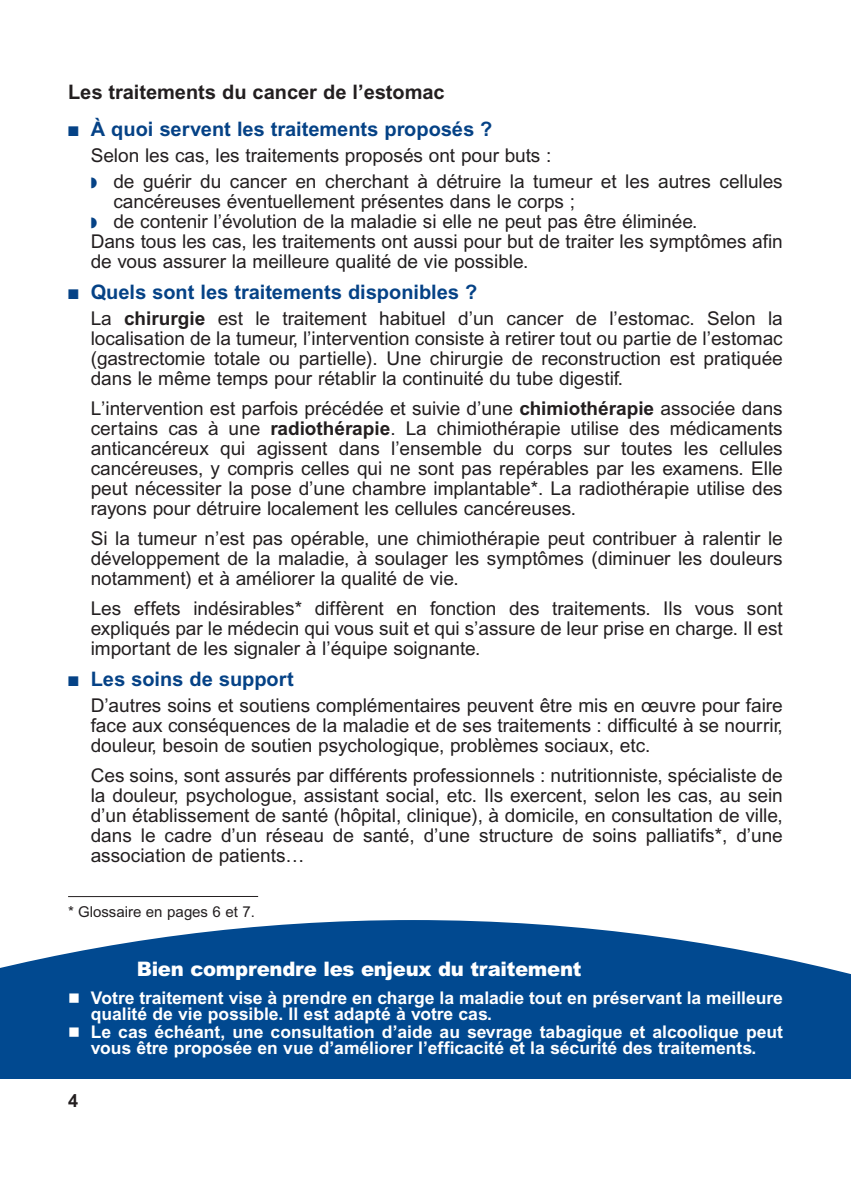
<style>
.page{position:relative;width:851px;height:1191px;background:#fff}
.page>*{position:absolute;margin:0;border:0;box-sizing:border-box;transform-origin:0 0}
.t1{font:700 20px "Arial";color:#054286}
.t2{font:900 20px "Arial";letter-spacing:-.015em;color:#fff}
.t3{font:700 20px "Arial";color:#231f20}
.t4{font:19px/20px "Arial";color:#231f20;text-align:justify}
.t5{font:700 18px "Arial";color:#231f20}
.t6{font:700 17.6px/16px "Arial";color:#fff}
.t7{font:15px "Arial";color:#231f20}
.s1{font-weight:700}
</style>
<div class="page">
<div style="left:0;top:1025px;width:850px;height:53px;background:#014990"></div>
<svg style="left:0;top:920px;width:850px;height:105px;fill:#014990"></svg>
<hr style="left:68px;top:896px;width:190px;height:1px;background:#231f20">
<p class="t3" style="left:68px;top:85px;width:378px">Les traitements du cancer de l’estomac</p>
<p class="t1" style="left:68px;top:122px;width:426px">■ À quoi servent les traitements proposés ?</p>
<p class="t4" style="left:113px;top:144px;width:670px;line-height:25.6px;text-indent:-23px">Selon les cas, les traitements proposés ont pour buts :<br>de guérir du cancer en cherchant à détruire la tumeur et les autres cellules</p>
<p class="t4" style="left:113px;top:193px;width:463px">cancéreuses éventuellement présentes dans le corps ;</p>
<p class="t4" style="left:113px;top:213px;width:585px">de contenir l’évolution de la maladie si elle ne peut pas être éliminée.</p>
<p class="t4" style="left:91px;top:233px;width:693px">Dans tous les cas, les traitements ont aussi pour but de traiter les symptômes afin</p>
<p class="t4" style="left:91px;top:253px;width:439px">de vous assurer la meilleure qualité de vie possible.</p>
<p class="t1" style="left:68px;top:285px;width:411px">■ Quels sont les traitements disponibles ?</p>
<p class="t4" style="left:91px;top:310px;width:693px">La <span class="s1">chirurgie</span> est le traitement habituel d’un cancer de l’estomac. Selon la localisation de la tumeur, l’intervention consiste à retirer tout ou partie de l’estomac (gastrectomie totale ou partielle). Une chirurgie de reconstruction est pratiquée dans le même temps pour rétablir la continuité du tube digestif.</p>
<p class="t4" style="left:91px;top:400px;width:693px">L’intervention est parfois précédée et suivie d’une <span class="s1">chimiothérapie</span> associée dans certains cas à une <span class="s1">radiothérapie</span>. La chimiothérapie utilise des médicaments anticancéreux qui agissent dans l’ensemble du corps sur toutes les cellules cancéreuses, y compris celles qui ne sont pas repérables par les examens. Elle peut nécessiter la pose d’une chambre implantable*. La radiothérapie utilise des rayons pour détruire localement les cellules cancéreuses.</p>
<p class="t4" style="left:91px;top:530px;width:693px">Si la tumeur n’est pas opérable, une chimiothérapie peut contribuer à ralentir le développement de la maladie, à soulager les symptômes (diminuer les douleurs notamment) et à améliorer la qualité de vie.</p>
<p class="t4" style="left:91px;top:600px;width:693px">Les effets indésirables* diffèrent en fonction des traitements. Ils vous sont expliqués par le médecin qui vous suit et qui s’assure de leur prise en charge. Il est important de les signaler à l’équipe soignante.</p>
<p class="t1" style="left:68px;top:672px;width:227px">■ Les soins de support</p>
<p class="t4" style="left:91px;top:697px;width:693px">D’autres soins et soutiens complémentaires peuvent être mis en œuvre pour faire face aux conséquences de la maladie et de ses traitements : difficulté à se nourrir, douleur, besoin de soutien psychologique, problèmes sociaux, etc.</p>
<p class="t4" style="left:91px;top:767px;width:693px">Ces soins, sont assurés par différents professionnels : nutritionniste, spécialiste de la douleur, psychologue, assistant social, etc. Ils exercent, selon les cas, au sein d’un établissement de santé (hôpital, clinique), à domicile, en consultation de ville, dans le cadre d’un réseau de santé, d’une structure de soins palliatifs*, d’une association de patients…</p>
<p class="t7" style="left:68px;top:906px;width:188px">* Glossaire en pages 6 et 7.</p>
<p class="t2" style="left:137px;top:962px;width:446px">Bien comprendre les enjeux du traitement</p>
<p class="t6" style="left:91px;top:991px;width:693px;text-indent:-23px">■ Votre traitement vise à prendre en charge la maladie tout en préservant la meilleure qualité de vie possible. Il est adapté à votre cas.</p>
<p class="t6" style="left:68px;top:1025px;width:716px;text-align:center">■ Le cas échéant, une consultation d’aide au sevrage tabagique et alcoolique peut vous être proposée en vue d’améliorer l’efficacité et la sécurité des traitements.</p>
<p class="t5" style="left:68px;top:1094px;width:12px">4</p>
</div>
